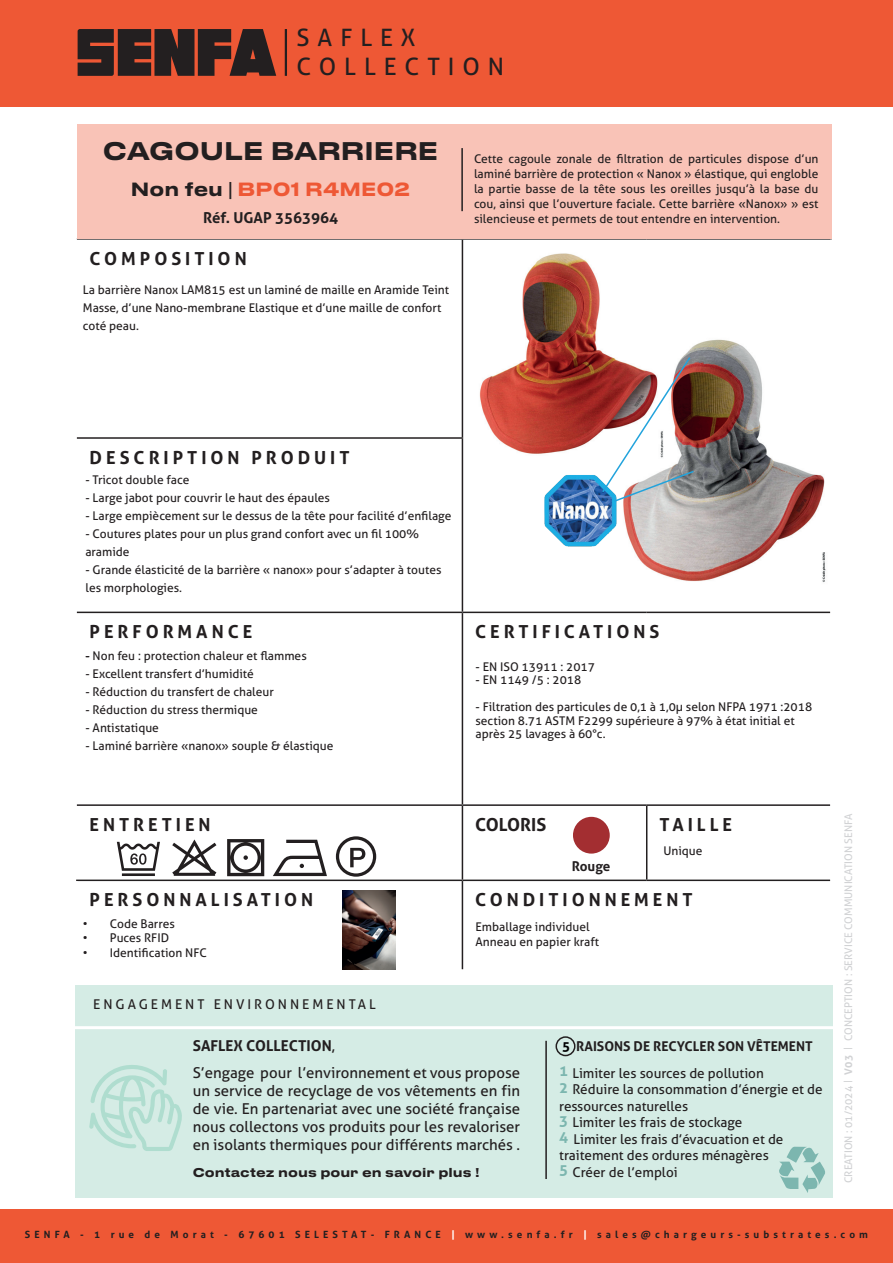
<style>
.page{position:relative;width:893px;height:1263px;background:#fff}
.page>*{position:absolute;margin:0;border:0;box-sizing:border-box;transform-origin:0 0}
.t1{font:24px/28.8px "Aller";letter-spacing:.33em;color:#231f20}
.t2{font:500 24px "Druk Text Wide";color:#231f20}
.t3{font:700 18px "Aller";letter-spacing:.22em;color:#231f20}
.t4{font:500 18px "Druk Text Wide";color:#ee5835}
.t5{font:700 18px "Aller";color:#231f20}
.t6{font:15px/18px "Aller";color:#231f20}
.t7{font:700 15px "Aller";color:#231f20}
.t8{font:13.5px/16.5px "Aller";color:#231f20}
.t9{font:700 13.5px/27px "Aller";color:#231f20}
.t10{font:13.5px "Aller";letter-spacing:.22em;color:#231f20}
.t11{font:12px/15px "Aller";color:#231f20}
.t12{font:500 12px "Druk Text Wide";color:#231f20}
.t13{font:10.5px "Aller";color:#d1d2d4}
.t14{font:700 10.05px "Aller";letter-spacing:.41em;color:#231f20}
.s1{color:#231f20}
.s2{font-family:"Aller";font-weight:400;color:#231f20}
.s3{font-weight:700}
.s4{color:#000001}
.s5{font-size:15px;color:#7cb6af}
.s6{font-weight:400}
.s7{font-weight:700;font-size:15px;color:#7cb6af}
.s8{font-size:9px}
.s9{color:#fff}
</style>
<div class="page">
<hr style="left:77px;top:238px;width:385px;height:2px;background:#231f20">
<hr style="left:77px;top:437px;width:386px;height:2px;background:#231f20">
<hr style="left:77px;top:612px;width:385px;height:1px;background:#231f20">
<hr style="left:77px;top:804px;width:385px;height:2px;background:#231f20">
<hr style="left:462px;top:238px;width:185px;height:2px;background:#231f20">
<hr style="left:462px;top:240px;width:1px;height:197px;background:#231f20">
<hr style="left:647px;top:238px;width:185px;height:2px;background:#231f20">
<hr style="left:462px;top:439px;width:1px;height:173px;background:#231f20">
<hr style="left:462px;top:612px;width:185px;height:1px;background:#231f20">
<hr style="left:462px;top:613px;width:1px;height:191px;background:#231f20">
<hr style="left:647px;top:612px;width:183px;height:1px;background:#231f20">
<hr style="left:462px;top:804px;width:185px;height:2px;background:#231f20">
<hr style="left:462px;top:806px;width:1px;height:73px;background:#231f20">
<hr style="left:647px;top:804px;width:183px;height:2px;background:#231f20">
<hr style="left:646px;top:806px;width:1px;height:73px;background:#231f20">
<hr style="left:462px;top:879px;width:185px;height:2px;background:#231f20">
<hr style="left:647px;top:879px;width:183px;height:2px;background:#231f20">
<hr style="left:76px;top:879px;width:386px;height:2px;background:#231f20">
<hr style="left:462px;top:881px;width:1px;height:88px;background:#231f20">
<div style="left:78px;top:124px;width:754px;height:114px;background:#f9c3b7"></div>
<div style="left:0;top:1209px;width:893px;height:54px;background:#ee5835"></div>
<div style="left:75px;top:985px;width:758px;height:213px;background:#d5ece5"></div>
<div style="left:0;top:0;width:893px;height:106px;background:#ee5835"></div>
<hr style="left:461px;top:148px;width:2px;height:63px;background:#231f20">
<svg style="left:89px;top:1065px;width:93px;height:86px"></svg>
<hr style="left:50px;top:1026px;width:786px;height:3px;background:#fff">
<svg style="left:779px;top:1147px;width:46px;height:46px"></svg>
<hr style="left:545px;top:1041px;width:2px;height:138px;background:#231f20">
<div style="left:555px;top:1036px;width:20px;height:20px;border:2px solid #231f20;border-radius:50%"></div>
<svg style="left:78px;top:29px;width:198px;height:47px"></svg>
<hr style="left:285px;top:29px;width:2px;height:47px;background:#231f20">
<img style="left:623px;top:339px;width:203px;height:244px">
<img style="left:479px;top:253px;width:186px;height:201px">
<img style="left:343px;top:890px;width:53px;height:79px">
<div style="left:573px;top:817px;width:37px;height:36px;background:#a32e31;border-radius:50%"></div>
<svg style="left:172px;top:839px;width:44px;height:37px"></svg>
<svg style="left:273px;top:840px;width:54px;height:36px"></svg>
<svg style="left:227px;top:839px;width:37px;height:37px"></svg>
<svg style="left:117px;top:842px;width:43px;height:34px"></svg>
<svg style="left:336px;top:836px;width:40px;height:41px"></svg>
<img style="left:544px;top:475px;width:73px;height:72px">
<img style="left:601px;top:356px;width:94px;height:147px">
<h1 class="t1" style="left:297px;top:23px;width:209px">SAFLEX<br>COLLECTION</h1>
<h1 class="t2" style="left:103px;top:131px;width:337px">CAGOULE BARRIERE</h1>
<h2 class="t4" style="left:131px;top:174px;width:281px"><span class="s1">Non feu</span> <span class="s2">|</span> BP01 R4ME02</h2>
<p class="t7" style="left:203px;top:209px;width:136px">Réf. UGAP 3563964</p>
<h2 class="t3" style="left:90px;top:247px;width:159px">COMPOSITION</h2>
<p class="t11" style="left:83px;top:280px;width:368px;line-height:18px">La barrière Nanox LAM815 est un laminé de maille en Aramide Teint<br>Masse, d’une Nano-membrane Elastique et d’une maille de confort coté peau.</p>
<p class="t11" style="left:474px;top:151px;width:346px;text-align:justify">Cette cagoule zonale de filtration de particules dispose d’un laminé barrière de protection « Nanox » élastique, qui engloble la partie basse de la tête sous les oreilles jusqu’à la base du cou, ainsi que l’ouverture faciale. Cette barrière «Nanox» » est silencieuse et permets de tout entendre en intervention.</p>
<h2 class="t3" style="left:90px;top:446px;width:261px">DESCRIPTION PRODUIT</h2>
<p class="t11" style="left:85px;top:472px;width:105px">- Tricot double face</p>
<p class="t11" style="left:85px;top:490px;width:246px">- Large jabot pour couvrir le haut des épaules</p>
<p class="t11" style="left:85px;top:508px;width:368px">- Large empiècement sur le dessus de la tête pour facilité d’enfilage</p>
<p class="t11" style="left:85px;top:524px;width:335px;line-height:18px">- Coutures plates pour un plus grand confort avec un fil 100% aramide</p>
<p class="t11" style="left:85px;top:560px;width:358px;line-height:18px">- Grande élasticité de la barrière « nanox» pour s’adapter à toutes les morphologies.</p>
<h2 class="t3" style="left:90px;top:621px;width:164px">PERFORMANCE</h2>
<h2 class="t3" style="left:475px;top:621px;width:186px">CERTIFICATIONS</h2>
<p class="t11" style="left:85px;top:648px;width:223px">- Non feu : protection chaleur et flammes</p>
<p class="t11" style="left:85px;top:666px;width:170px">- Excellent transfert d’humidité</p>
<p class="t11" style="left:85px;top:684px;width:190px">- Réduction du transfert de chaleur</p>
<p class="t11" style="left:85px;top:702px;width:174px">- Réduction du stress thermique</p>
<p class="t11" style="left:85px;top:720px;width:75px">- Antistatique</p>
<p class="t11" style="left:85px;top:738px;width:249px">- Laminé barrière «nanox» souple &amp; élastique</p>
<p class="t11" style="left:475px;top:659px;width:121px">- EN ISO 13911 : 2017</p>
<p class="t11" style="left:475px;top:672px;width:107px">- EN 1149 /5 : 2018</p>
<p class="t11" style="left:475px;top:700px;width:338px;line-height:13.5px">- Filtration des particules de 0,1 à 1,0µ selon NFPA 1971 :2018 section 8.71 ASTM F2299 supérieure à 97% à état initial et après 25 lavages à 60°c.</p>
<h2 class="t3" style="left:90px;top:814px;width:122px">ENTRETIEN</h2>
<h2 class="t5" style="left:475px;top:814px;width:73px">COLORIS</h2>
<h2 class="t3" style="left:659px;top:814px;width:74px">TAILLE</h2>
<p class="t9" style="left:572px;top:852px;width:40px">Rouge</p>
<p class="t11" style="left:663px;top:843px;width:41px">Unique</p>
<h2 class="t3" style="left:90px;top:889px;width:225px">PERSONNALISATION</h2>
<h2 class="t3" style="left:475px;top:889px;width:219px">CONDITIONNEMENT</h2>
<p class="t11" style="left:83px;top:916px;width:93px">• Code Barres</p>
<p class="t11" style="left:83px;top:930px;width:88px">• Puces RFID</p>
<p class="t11" style="left:83px;top:945px;width:125px">• Identification NFC</p>
<p class="t10" style="left:93px;top:996px;width:284px">ENGAGEMENT ENVIRONNEMENTAL</p>
<p class="t11" style="left:475px;top:920px;width:125px;line-height:14.4px">Emballage individuel<br>Anneau en papier kraft</p>
<p class="t6" style="left:193px;top:1032px;width:329px;line-height:27px"><span class="s3">SAFLEX COLLECTION</span>,<br>S’engage pour l’environnement et vous propose</p>
<p class="t6" style="left:193px;top:1081px;width:329px;text-align:justify">un service de recyclage de vos vêtements en fin de vie. En partenariat avec une société française nous collectons vos produits pour les revaloriser en isolants thermiques pour différents marchés .</p>
<p class="t12" style="left:193px;top:1162px;width:288px">Contactez nous pour en savoir plus !</p>
<p class="t9" style="left:559px;top:1032px;width:255px"><span class="s4">5</span> RAISONS DE RECYCLER SON VÊTEMENT<br><span class="s5">1</span> <span class="s6">Limiter les sources de pollution</span></p>
<p class="t8" style="left:559px;top:1081px;width:265px"><span class="s7">2</span> Réduire la consommation d’énergie et de ressources naturelles<br><span class="s7">3</span> Limiter les frais de stockage<br><span class="s7">4</span> Limiter les frais d’évacuation et de traitement des ordures ménagères<br><span class="s7">5</span> Créer de l’emploi</p>
<p class="t13" style="left:842px;top:1183px;width:371px;rotate:-90deg">CREATION : 01/2024 <span class="s8">|</span> <span class="s3">V03</span> <span class="s8">|</span> CONCEPTION : SERVICE COMMUNICATION SENFA</p>
<p class="t14" style="left:25px;top:1229px;width:844px">SENFA - 1 rue de Morat - 67601 SELESTAT- FRANCE <span class="s9">|</span> www.senfa.fr <span class="s9">|</span> sales@chargeurs-substrates.com</p>
</div>
